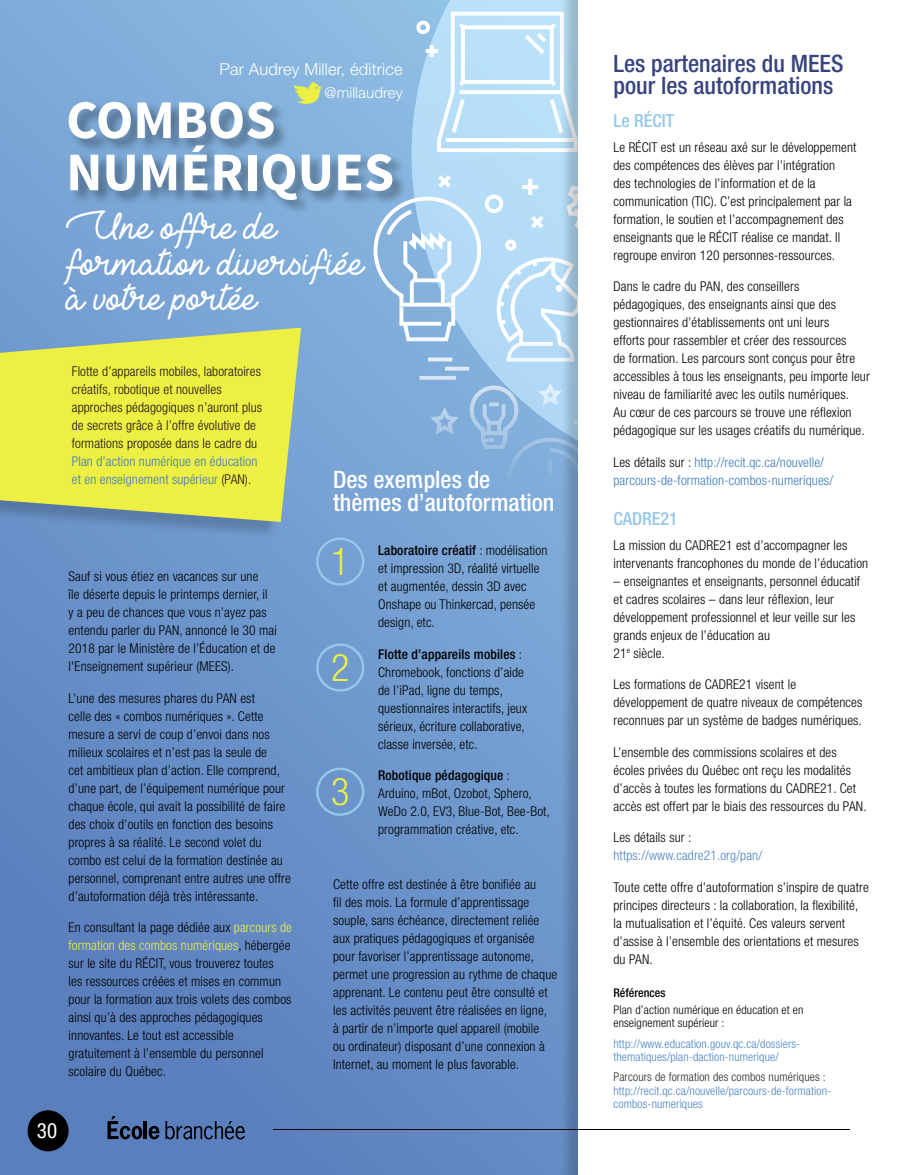
<style>
.page{position:relative;width:905px;height:1175px;background:#fff}
.page>*{position:absolute;margin:0;border:0;box-sizing:border-box;transform-origin:0 0}
.Titres_dossiers{font:700 54.6px/52.2px "Source Sans Pro";color:#fff}
.Sous-Titre_Dossier{font:38.1px/35.5px "Lieto Me";color:#fff}
.Titres_dossiers-2{font:300 condensed 38.1px "Helvetica Neue LT Std";color:#edef42}
.Sous_-_14pt_2{font:500 condensed 24px/22.5px "Helvetica Neue LT Std";color:#38457d}
.Sous_-_14pt_2-2{font:500 condensed 24px/22.5px "Helvetica Neue LT Std";color:#fff}
.t1{font:condensed 21px "Helvetica Neue LT Std";color:#fff}
.Sous_-_Rose{font:500 condensed 18px "Helvetica Neue LT Std";color:#96c8ea}
.Auteur{font:300 16.5px "Helvetica Neue LT Std";letter-spacing:.01em;color:#fff}
.Titre-Auteur{font:300 15px "Helvetica Neue LT Std";letter-spacing:.01em;color:#fff}
.Texte_-_Regulier{font:300 condensed 13.5px/18px "Helvetica Neue LT Std";letter-spacing:.01em;color:#000}
.Texte_-_Regulier-2{font:300 condensed 13.5px/18px "Helvetica Neue LT Std";letter-spacing:.01em;color:#1e1615}
.Texte_-_Regulier-3{font:300 condensed 13.5px/18px "Helvetica Neue LT Std";letter-spacing:.01em;color:#3b7bbf}
.Texte_-_Regulier-4{font:300 condensed 13.5px/18px "Helvetica Neue LT Std";letter-spacing:.01em;color:#4b83c4}
.References_-_Simple{font:300 condensed 12px/13.5px "Helvetica Neue LT Std";letter-spacing:.01em;color:#4b83c4}
.References_-_Simple-2{font:300 condensed 12px/13.5px "Helvetica Neue LT Std";letter-spacing:.01em;color:#000}
.Reference-Titre{font:500 condensed 12px "Helvetica Neue LT Std";color:#000}
.s1{color:#3b7bbf}
.s2{color:#edef42}
.s3{font-weight:500}
.s4{color:#000}
.s5{color:#292929}
</style>
<div class="page">
<div style="left:0;top:0;width:904px;height:1174px;background:linear-gradient(to bottom,#85b2de,#5d81be)"></div>
<div style="left:0;top:330px;width:298px;height:210px;background:#000;opacity:.19"></div>
<svg style="left:0;top:327px;width:301px;height:195px;background:#dae155"></svg>
<svg style="left:293px;top:82px;width:29px;height:20px"></svg>
<div style="left:316px;top:537px;width:48px;height:48px;border:2px solid #96c8ea;border-radius:50%"></div>
<div style="left:316px;top:643px;width:48px;height:48px;border:2px solid #96c8ea;border-radius:50%"></div>
<div style="left:316px;top:767px;width:48px;height:48px;border:2px solid #96c8ea;border-radius:50%"></div>
<div style="left:28px;top:1110px;width:41px;height:41px;background:#000;border-radius:50%"></div>
<svg style="left:107px;top:1116px;width:35px;height:23px"></svg>
<hr style="left:144px;top:1121px;width:3px;height:18px;background:#000">
<svg style="left:149px;top:1125px;width:10px;height:14px"></svg>
<svg style="left:165px;top:1121px;width:80px;height:18px"></svg>
<div style="left:68px;top:102px;width:340px;height:114px;background:#000;opacity:.36"></div>
<svg style="left:371px;top:0;width:188px;height:562px;background:#82add9"></svg>
<svg style="left:411px;top:0;width:148px;height:482px;background:#b0d4f0"></svg>
<div style="left:559px;top:0;width:345px;height:1174px;background:#000;opacity:.19"></div>
<div style="left:578px;top:0;width:326px;height:1174px;background:#fff"></div>
<hr style="left:274px;top:1129px;width:575px;height:1px;background:#000">
<p class="Auteur" style="left:219px;top:59px;width:185px">Par Audrey Miller, éditrice</p>
<p class="Titre-Auteur" style="left:324px;top:83px;width:79px">@millaudrey</p>
<p class="Titres_dossiers" style="left:66px;top:96px;width:329px">COMBOS<br>NUMÉRIQUES</p>
<p class="Sous-Titre_Dossier" style="left:66px;top:208px;width:299px">Une offre de formation diversifiée à votre portée</p>
<p class="Texte_-_Regulier-2" style="left:72px;top:361px;width:192px">Flotte d’appareils mobiles, laboratoires créatifs, robotique et nouvelles approches pédagogiques n’auront plus de secrets grâce à l’offre évolutive de formations proposée dans le cadre du <span class="s1">Plan d’action numérique en éducation et en enseignement supérieur</span> (PAN).</p>
<p class="Texte_-_Regulier" style="left:69px;top:567px;width:210px">Sauf si vous étiez en vacances sur une<br>île déserte depuis le printemps dernier, il<br>y a peu de chances que vous n’ayez pas entendu parler du PAN, annoncé le 30 mai 2018 par le Ministère de l’Éducation et de l'Enseignement supérieur (MEES).</p>
<p class="Texte_-_Regulier" style="left:69px;top:688px;width:224px">L’une des mesures phares du PAN est<br>celle des « combos numériques ». Cette mesure a servi de coup d’envoi dans nos milieux scolaires et n’est pas la seule de<br>cet ambitieux plan d’action. Elle comprend, d’une part, de l’équipement numérique pour chaque école, qui avait la possibilité de faire des choix d’outils en fonction des besoins propres à sa réalité. Le second volet du combo est celui de la formation destinée au personnel, comprenant entre autres une offre d’autoformation déjà très intéressante.</p>
<p class="Texte_-_Regulier" style="left:69px;top:918px;width:225px">En consultant la page dédiée aux <span class="s2">parcours de formation des combos numériques</span>, hébergée sur le site du RÉCIT, vous trouverez toutes<br>les ressources créées et mises en commun pour la formation aux trois volets des combos ainsi qu’à des approches pédagogiques innovantes. Le tout est accessible gratuitement à l’ensemble du personnel scolaire du Québec.</p>
<p class="t1" style="left:37px;top:1118px;width:22px">30</p>
<p class="Sous_-_14pt_2-2" style="left:333px;top:468px;width:223px">Des exemples de thèmes d’autoformation</p>
<p class="Titres_dossiers-2" style="left:331px;top:540px;width:20px">1</p>
<p class="Titres_dossiers-2" style="left:331px;top:646px;width:20px">2</p>
<p class="Titres_dossiers-2" style="left:331px;top:770px;width:20px">3</p>
<p class="Texte_-_Regulier" style="left:378px;top:541px;width:171px"><span class="s3">Laboratoire créatif</span> : modélisation et impression 3D, réalité virtuelle et augmentée, dessin 3D avec<br>Onshape ou Thinkercad, pensée design, etc.</p>
<p class="Texte_-_Regulier" style="left:378px;top:644px;width:150px"><span class="s3">Flotte d’appareils mobiles</span> :<br>Chromebook, fonctions d’aide de l’iPad, ligne du temps, questionnaires interactifs, jeux sérieux, écriture collaborative, classe inversée, etc.</p>
<p class="Texte_-_Regulier" style="left:378px;top:766px;width:173px"><span class="s3">Robotique pédagogique</span> :<br>Arduino, mBot, Ozobot, Sphero,<br>WeDo 2.0, EV3, Blue-Bot, Bee-Bot, programmation créative, etc.</p>
<p class="Texte_-_Regulier" style="left:333px;top:874px;width:225px">Cette offre est destinée à être bonifiée au<br>fil des mois. La formule d’apprentissage souple, sans échéance, directement reliée aux pratiques pédagogiques et organisée pour favoriser l’apprentissage autonome, permet une progression au rythme de chaque apprenant. Le contenu peut être consulté et les activités peuvent être réalisées en ligne,<br>à partir de n’importe quel appareil (mobile<br>ou ordinateur) disposant d’une connexion à Internet, au moment le plus favorable.</p>
<p class="Sous_-_14pt_2" style="left:613px;top:51px;width:231px">Les partenaires du MEES pour les autoformations</p>
<p class="Sous_-_Rose" style="left:613px;top:110px;width:62px">Le RÉCIT</p>
<p class="Texte_-_Regulier" style="left:613px;top:138px;width:244px">Le RÉCIT est un réseau axé sur le développement des compétences des élèves par l’intégration<br>des technologies de l’information et de la communication (TIC). C’est principalement par la formation, le soutien et l’accompagnement des enseignants que le RÉCIT réalise ce mandat. Il regroupe environ 120 personnes-ressources.</p>
<p class="Texte_-_Regulier" style="left:613px;top:277px;width:258px">Dans le cadre du PAN, des conseillers pédagogiques, des enseignants ainsi que des gestionnaires d’établissements ont uni leurs<br>efforts pour rassembler et créer des ressources<br>de formation. Les parcours sont conçus pour être accessibles à tous les enseignants, peu importe leur niveau de familiarité avec les outils numériques.<br>Au cœur de ces parcours se trouve une réflexion pédagogique sur les usages créatifs du numérique.</p>
<p class="Texte_-_Regulier-3" style="left:613px;top:453px;width:221px"><span class="s4">Les détails sur :</span> http://recit.qc.ca/nouvelle/ parcours-de-formation-combos-numeriques/</p>
<p class="Sous_-_Rose" style="left:613px;top:507px;width:66px">CADRE21</p>
<p class="Texte_-_Regulier" style="left:613px;top:535px;width:256px">La mission du CADRE21 est d’accompagner les intervenants francophones du monde de l’éducation</p>
<p class="Texte_-_Regulier" style="left:613px;top:571px;width:248px">– enseignantes et enseignants, personnel éducatif et cadres scolaires – dans leur réflexion, leur développement professionnel et leur veille sur les grands enjeux de l’éducation au<br>21<sup>e</sup> siècle.</p>
<p class="Texte_-_Regulier" style="left:613px;top:675px;width:250px">Les formations de CADRE21 visent le développement de quatre niveaux de compétences reconnues par un système de badges numériques.</p>
<p class="Texte_-_Regulier" style="left:613px;top:742px;width:254px">L’ensemble des commissions scolaires et des écoles privées du Québec ont reçu les modalités d’accès à toutes les formations du CADRE21. Cet accès est offert par le biais des ressources du PAN.</p>
<p class="Texte_-_Regulier-4" style="left:613px;top:828px;width:150px"><span class="s4">Les détails sur : </span>https://www.cadre21.org/pan/</p>
<p class="Texte_-_Regulier" style="left:613px;top:877px;width:257px">Toute cette offre d’autoformation s’inspire de quatre principes directeurs : la collaboration, la flexibilité, la mutualisation et l’équité. Ces valeurs servent d’assise à l’ensemble des orientations et mesures du PAN.</p>
<p class="Reference-Titre" style="left:613px;top:986px;width:53px">Références</p>
<p class="References_-_Simple-2" style="left:613px;top:1002px;width:191px">Plan d’action numérique en éducation et en enseignement supérieur :</p>
<p class="References_-_Simple" style="left:613px;top:1036px;width:188px">http://www.education.gouv.qc.ca/dossiers&shy;thematiques/plan-daction-numerique/</p>
<p class="References_-_Simple" style="left:613px;top:1070px;width:219px"><span class="s5">Parcours de formation des combos numériques : </span>http://recit.qc.ca/nouvelle/parcours-de-formation&shy;combos-numeriques</p>
</div>
